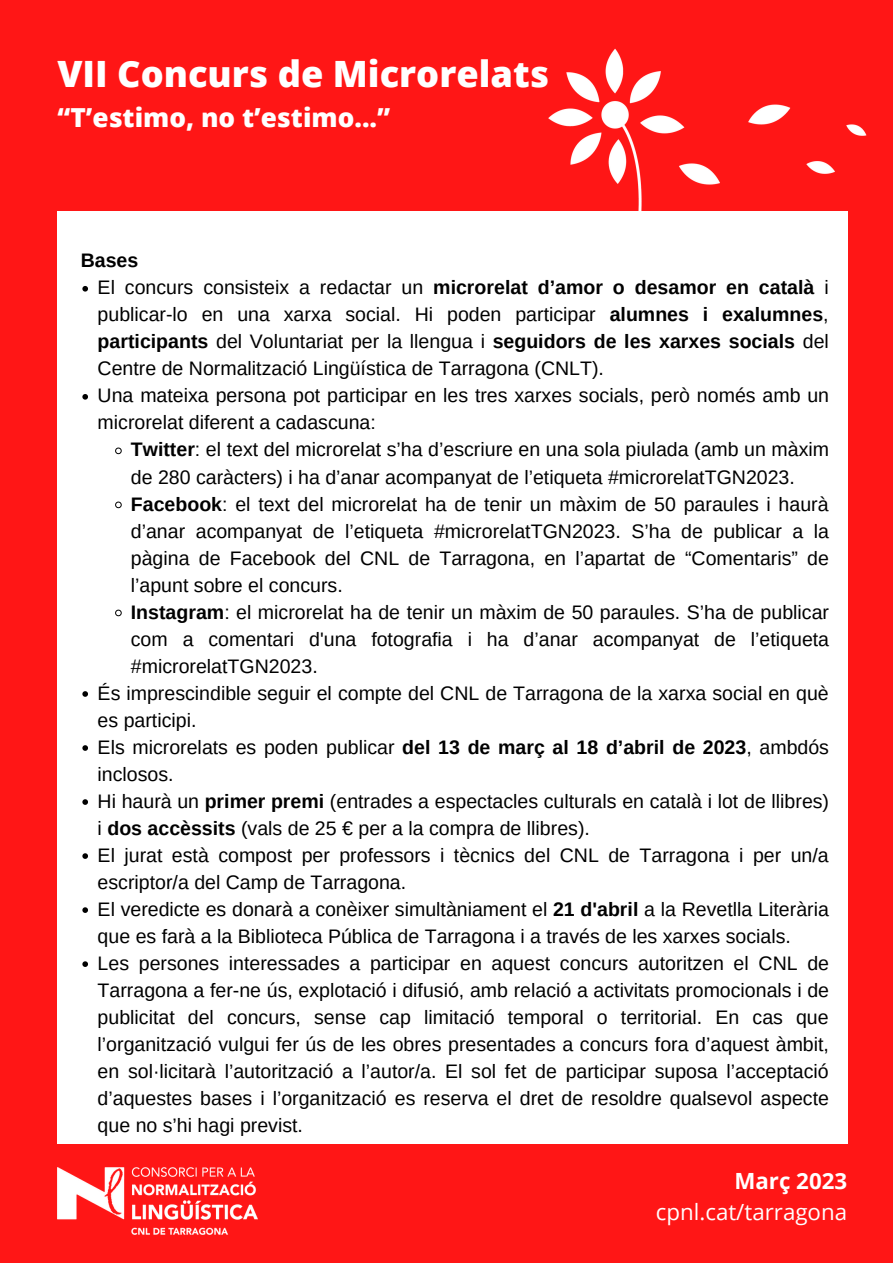
<style>
.page{position:relative;width:893px;height:1263px;background:#ff1616}
.page>*{position:absolute;margin:0;border:0;box-sizing:border-box;transform-origin:0 0}
.t1{font:800 36.22px "Open Sans";color:#fff}
.t2{font:800 26.17px "Open Sans";color:#fff}
.t3{font:22.27px "Open Sans";color:#fff}
.t4{font:700 22.27px "Open Sans";color:#fff}
.t5{font:19.58px/27px "Arimo";color:#000}
.t6{font:700 19.58px "Arimo";color:#000}
.s1{font-weight:700}
</style>
<div class="page">
<img style="left:57px;top:1167px;width:201px;height:68px">
<img style="left:548px;top:48px;width:319px;height:176px">
<div style="left:57px;top:211px;width:790px;height:933px;background:#fff"></div>
<svg style="left:82px;top:286px;width:6px;height:6px"></svg>
<svg style="left:82px;top:394px;width:6px;height:6px"></svg>
<svg style="left:115px;top:447px;width:7px;height:7px"></svg>
<svg style="left:115px;top:501px;width:7px;height:7px"></svg>
<svg style="left:115px;top:609px;width:7px;height:7px"></svg>
<svg style="left:82px;top:691px;width:6px;height:6px"></svg>
<svg style="left:82px;top:745px;width:6px;height:6px"></svg>
<svg style="left:82px;top:799px;width:6px;height:6px"></svg>
<svg style="left:82px;top:853px;width:6px;height:6px"></svg>
<svg style="left:82px;top:907px;width:6px;height:6px"></svg>
<svg style="left:82px;top:961px;width:6px;height:6px"></svg>
<h1 class="t1" style="left:57px;top:49px;width:493px">VII Concurs de Microrelats</h1>
<h2 class="t2" style="left:57px;top:99px;width:334px">“T’estimo, no t’estimo...”</h2>
<p class="t6" style="left:81px;top:250px;width:59px">Bases</p>
<p class="t5" style="left:98px;top:274px;width:733px">El concurs consisteix a redactar un <span class="s1">microrelat d’amor o desamor en català</span> i publicar-lo en una xarxa social. Hi poden participar <span class="s1">alumnes i exalumnes</span>, <span class="s1">participants</span> del Voluntariat per la llengua i <span class="s1">seguidors de les xarxes socials</span> del Centre de Normalització Lingüística de Tarragona (CNLT).<br>Una mateixa persona pot participar en les tres xarxes socials, però només amb un microrelat diferent a cadascuna:</p>
<p class="t5" style="left:131px;top:436px;width:700px"><span class="s1">Twitter</span>: el text del microrelat s’ha d’escriure en una sola piulada (amb un màxim</p>
<p class="t5" style="left:131px;top:463px;width:665px">de 280 caràcters) i ha d’anar acompanyat de l’etiqueta #microrelatTGN2023.</p>
<p class="t5" style="left:131px;top:490px;width:699px"><span class="s1">Facebook</span>: el text del microrelat ha de tenir un màxim de 50 paraules i haurà</p>
<p class="t5" style="left:131px;top:517px;width:700px">d’anar acompanyat de l’etiqueta #microrelatTGN2023. S’ha de publicar a la</p>
<p class="t5" style="left:131px;top:544px;width:699px">pàgina de Facebook del CNL de Tarragona, en l’apartat de “Comentaris” de</p>
<p class="t5" style="left:131px;top:571px;width:213px">l’apunt sobre el concurs.</p>
<p class="t5" style="left:131px;top:598px;width:699px"><span class="s1">Instagram</span>: el microrelat ha de tenir un màxim de 50 paraules. S’ha de publicar</p>
<p class="t5" style="left:131px;top:625px;width:700px">com a comentari d'una fotografia i ha d’anar acompanyat de l’etiqueta</p>
<p class="t5" style="left:131px;top:652px;width:188px">#microrelatTGN2023.</p>
<p class="t5" style="left:98px;top:679px;width:732px">És imprescindible seguir el compte del CNL de Tarragona de la xarxa social en què</p>
<p class="t5" style="left:98px;top:706px;width:100px">es participi.</p>
<p class="t5" style="left:98px;top:733px;width:733px">Els microrelats es poden publicar <span class="s1">del 13 de març al 18 d’abril de 2023</span>, ambdós</p>
<p class="t5" style="left:98px;top:760px;width:78px">inclosos.</p>
<p class="t5" style="left:98px;top:787px;width:733px">Hi haurà un <span class="s1">primer premi</span> (entrades a espectacles culturals en català i lot de llibres)</p>
<p class="t5" style="left:98px;top:814px;width:494px">i <span class="s1">dos accèssits</span> (vals de 25 € per a la compra de llibres).</p>
<p class="t5" style="left:98px;top:841px;width:732px">El jurat està compost per professors i tècnics del CNL de Tarragona i per un/a</p>
<p class="t5" style="left:98px;top:868px;width:310px">escriptor/a del Camp de Tarragona.</p>
<p class="t5" style="left:98px;top:895px;width:733px">El veredicte es donarà a conèixer simultàniament el <span class="s1">21 d'abril</span> a la Revetlla Literària</p>
<p class="t5" style="left:98px;top:922px;width:695px">que es farà a la Biblioteca Pública de Tarragona i a través de les xarxes socials.</p>
<p class="t5" style="left:98px;top:949px;width:733px">Les persones interessades a participar en aquest concurs autoritzen el CNL de</p>
<p class="t5" style="left:98px;top:976px;width:733px">Tarragona a fer-ne ús, explotació i difusió, amb relació a activitats promocionals i de</p>
<p class="t5" style="left:98px;top:1003px;width:732px">publicitat del concurs, sense cap limitació temporal o territorial. En cas que</p>
<p class="t5" style="left:98px;top:1030px;width:733px">l’organització vulgui fer ús de les obres presentades a concurs fora d’aquest àmbit,</p>
<p class="t5" style="left:98px;top:1057px;width:732px">en sol·licitarà l’autorització a l’autor/a. El sol fet de participar suposa l’acceptació</p>
<p class="t5" style="left:98px;top:1084px;width:733px">d’aquestes bases i l’organització es reserva el dret de resoldre qualsevol aspecte</p>
<p class="t5" style="left:98px;top:1111px;width:207px">que no s’hi hagi previst.</p>
<p class="t4" style="left:734px;top:1165px;width:114px">Març 2023</p>
<p class="t3" style="left:656px;top:1196px;width:193px">cpnl.cat/tarragona</p>
</div>
